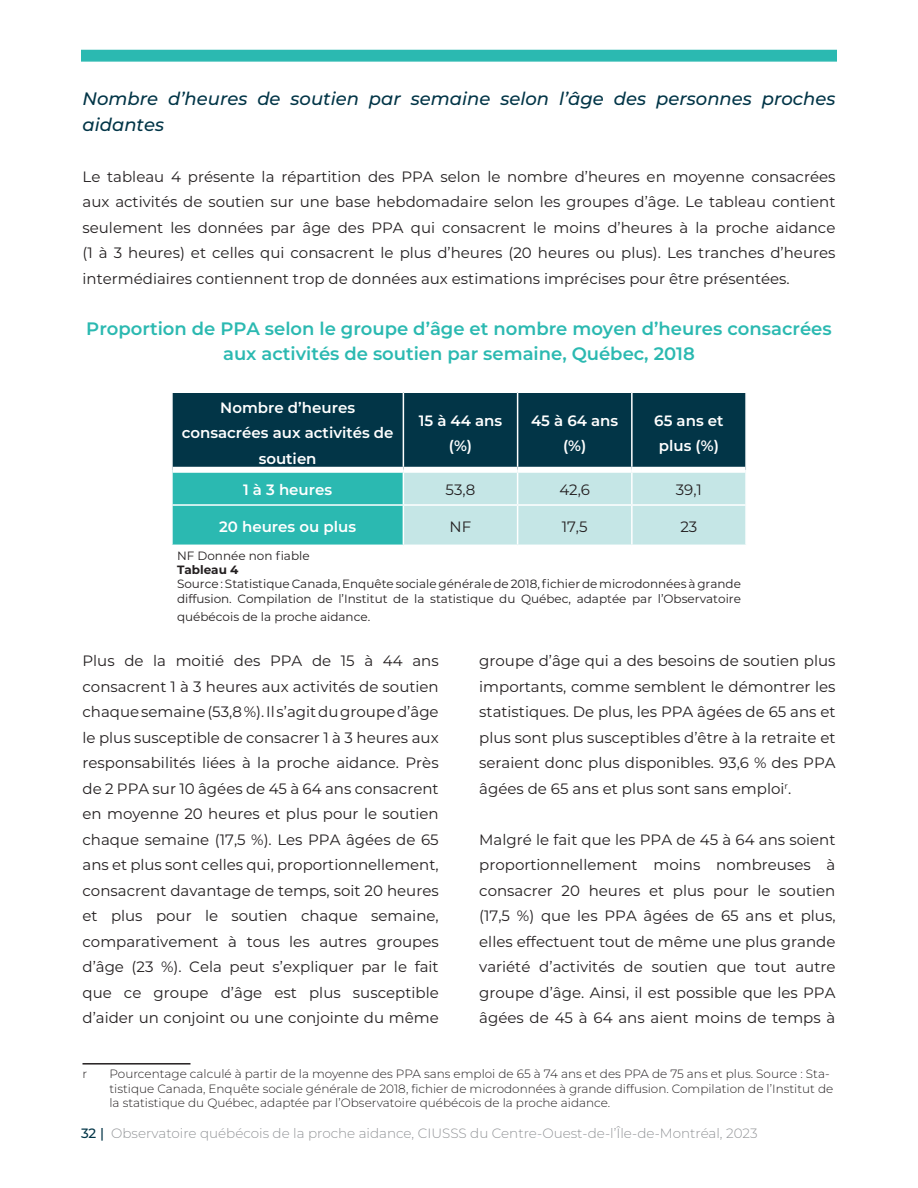
<style>
.page{position:relative;width:918px;height:1188px;background:#fff}
.page>*{position:absolute;margin:0;border:0;box-sizing:border-box;transform-origin:0 0}
.t1{font:600 18px/25.5px "Montserrat";color:#2bb9b1;text-align:center}
.t2{font:italic 500 18px/25.5px "Montserrat";color:#023547}
.t3{font:15px/25.5px "Montserrat";color:#231f20;text-align:justify}
.t4{font:600 15px/25.5px "Montserrat";color:#fff;text-align:center}
.t5{font:300 13.5px "Montserrat";color:#939598}
.t6{font:300 12px/14.4px "Montserrat";color:#231f20}
.t7{font:12px/14.4px "Montserrat";color:#231f20}
.t8{font:700 12px "Montserrat";color:#231f20}
.s1{font-weight:500;color:#023547}
</style>
<div class="page">
<div style="left:81px;top:50px;width:756px;height:12px;background:#2bb9b1;border:2px solid #2bb9b1"></div>
<div style="left:173px;top:393px;width:572px;height:74px;background:#023547"></div>
<svg style="left:173px;top:473px;width:572px;height:72px;background:#87d4d0"></svg>
<hr style="left:403px;top:393px;width:1px;height:74px;background:#fff">
<hr style="left:517px;top:393px;width:1px;height:74px;background:#fff">
<hr style="left:631px;top:393px;width:2px;height:74px;background:#fff">
<hr style="left:403px;top:473px;width:1px;height:31px;background:#fff">
<hr style="left:517px;top:473px;width:1px;height:31px;background:#fff">
<hr style="left:631px;top:473px;width:2px;height:31px;background:#fff">
<hr style="left:171px;top:504px;width:232px;height:2px;background:#fff">
<hr style="left:403px;top:504px;width:115px;height:2px;background:#fff">
<hr style="left:403px;top:506px;width:1px;height:39px;background:#fff">
<hr style="left:518px;top:504px;width:114px;height:2px;background:#fff">
<hr style="left:517px;top:506px;width:1px;height:39px;background:#fff">
<hr style="left:632px;top:504px;width:115px;height:2px;background:#fff">
<hr style="left:631px;top:506px;width:2px;height:39px;background:#fff">
<hr style="left:83px;top:1063px;width:108px;height:2px;background:#231f20">
<p class="t2" style="left:82px;top:85px;width:754px">Nombre d’heures de soutien par semaine selon l’âge des personnes proches aidantes</p>
<p class="t3" style="left:82px;top:164px;width:755px">Le tableau 4 présente la répartition des PPA selon le nombre d’heures en moyenne consacrées aux activités de soutien sur une base hebdomadaire selon les groupes d’âge. Le tableau contient seulement les données par âge des PPA qui consacrent le moins d’heures à la proche aidance (1 à 3 heures) et celles qui consacrent le plus d’heures (20 heures ou plus). Les tranches d’heures intermédiaires contiennent trop de données aux estimations imprécises pour être présentées.</p>
<p class="t1" style="left:86px;top:317px;width:747px">Proportion de PPA selon le groupe d’âge et nombre moyen d’heures consacrées aux activités de soutien par semaine, Québec, 2018</p>
<p class="t4" style="left:182px;top:396px;width:213px">Nombre d’heures consacrées aux activités de soutien</p>
<p class="t4" style="left:419px;top:408px;width:85px">15 à 44 ans (%)</p>
<p class="t4" style="left:531px;top:408px;width:89px">45 à 64 ans (%)</p>
<p class="t4" style="left:654px;top:408px;width:71px">65 ans et plus (%)</p>
<p class="t4" style="left:243px;top:478px;width:91px">1 à 3 heures</p>
<p class="t3" style="left:446px;top:477px;width:31px">53,8</p>
<p class="t3" style="left:559px;top:477px;width:32px">42,6</p>
<p class="t3" style="left:676px;top:477px;width:28px">39,1</p>
<p class="t4" style="left:219px;top:515px;width:138px">20 heures ou plus</p>
<p class="t3" style="left:450px;top:515px;width:23px">NF</p>
<p class="t3" style="left:562px;top:515px;width:27px">17,5</p>
<p class="t3" style="left:680px;top:515px;width:16px">23</p>
<p class="t7" style="left:177px;top:548px;width:134px">NF Donnée non fiable</p>
<p class="t8" style="left:177px;top:565px;width:63px">Tableau 4</p>
<p class="t7" style="left:177px;top:577px;width:565px">Source : Statistique Canada, Enquête sociale générale de 2018, fichier de microdonnées à grande diffusion. Compilation de l’Institut de la statistique du Québec, adaptée par l’Observatoire</p>
<p class="t7" style="left:177px;top:610px;width:195px">québécois de la proche aidance.</p>
<p class="t3" style="left:82px;top:648px;width:358px">Plus de la moitié des PPA de 15 à 44 ans consacrent 1 à 3 heures aux activités de soutien chaque semaine (53,8 %). Il s’agit du groupe d’âge le plus susceptible de consacrer 1 à 3 heures aux responsabilités liées à la proche aidance. Près de 2 PPA sur 10 âgées de 45 à 64 ans consacrent en moyenne 20 heures et plus pour le soutien chaque semaine (17,5 %). Les PPA âgées de 65 ans et plus sont celles qui, proportionnellement, consacrent davantage de temps, soit 20 heures et plus pour le soutien chaque semaine, comparativement à tous les autres groupes d’âge (23 %). Cela peut s’expliquer par le fait que ce groupe d’âge est plus susceptible d’aider un conjoint ou une conjointe du même</p>
<p class="t3" style="left:479px;top:648px;width:358px">groupe d’âge qui a des besoins de soutien plus importants, comme semblent le démontrer les statistiques. De plus, les PPA âgées de 65 ans et plus sont plus susceptibles d’être à la retraite et seraient donc plus disponibles. 93,6 % des PPA âgées de 65 ans et plus sont sans emploi<sup>r</sup>.</p>
<p class="t3" style="left:479px;top:827px;width:358px">Malgré le fait que les PPA de 45 à 64 ans soient proportionnellement moins nombreuses à consacrer 20 heures et plus pour le soutien (17,5 %) que les PPA âgées de 65 ans et plus, elles effectuent tout de même une plus grande variété d’activités de soutien que tout autre groupe d’âge. Ainsi, il est possible que les PPA âgées de 45 à 64 ans aient moins de temps à</p>
<p class="t6" style="left:82px;top:1066px;width:6px">r</p>
<p class="t6" style="left:110px;top:1066px;width:725px">Pourcentage calculé à partir de la moyenne des PPA sans emploi de 65 à 74 ans et des PPA de 75 ans et plus. Source : Sta&shy;tistique Canada, Enquête sociale générale de 2018, fichier de microdonnées à grande diffusion. Compilation de l’Institut de la statistique du Québec, adaptée par l’Observatoire québécois de la proche aidance.</p>
<p class="t5" style="left:81px;top:1128px;width:678px"><span class="s1">32 |</span> Observatoire québécois de la proche aidance, CIUSSS du Centre-Ouest-de-l’Île-de-Montréal, 2023</p>
</div>
